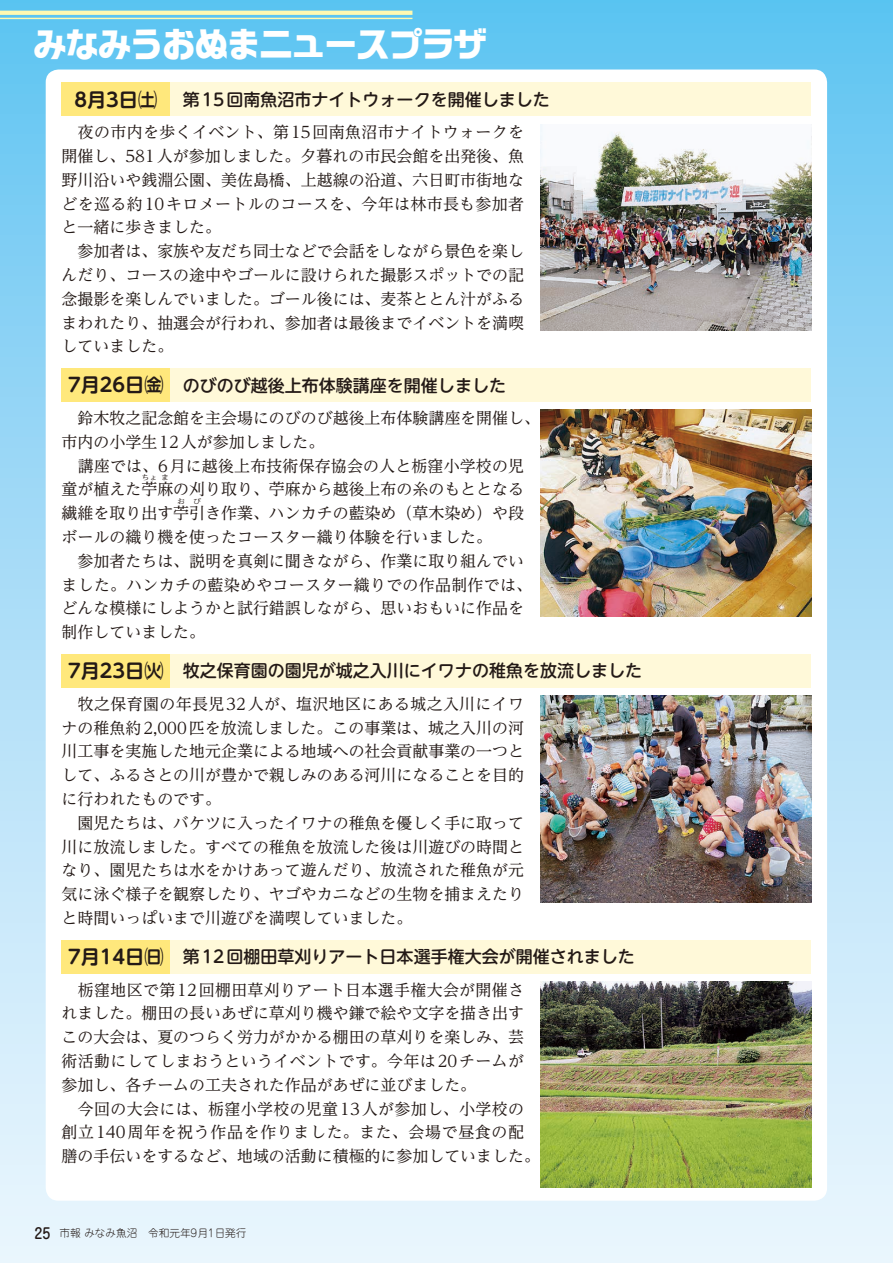
<style>
.page{position:relative;width:893px;height:1263px;background:#fff}
.page>*{position:absolute;margin:0;border:0;box-sizing:border-box;transform-origin:0 0}
.t1{font:34.05px "Rg PG San Srf Bd 83 pv RKSJ H";letter-spacing:-.05em;color:#fff}
.t2{font:700 19.2px "UD Shin M Go Pro De";color:#231916}
.t3{font:500 16.95px "UD Shin M Go Pro";color:#231916}
.t4{font:15.9px/23.9px "UD Reimin Pro";color:#231916}
.t5{font:300 10.65px "Jun 101 Pro";color:#231916}
.t6{font:7.2px "UD Reimin Pro";color:#231916;scale:1.11 1}
.s1{font-family:"UD Shin M Go Pro De";font-weight:700;font-size:19.2px}
.s2{font-family:"Jun 34 Pro";font-weight:500;font-size:14.85px}
</style>
<div class="page">
<div style="left:0;top:0;width:893px;height:1263px;background:linear-gradient(to bottom,#64c5f2,#f0f7fe)"></div>
<div style="left:46px;top:70px;width:781px;height:1131px;background:#fff;border-radius:13px"></div>
<svg style="left:0;top:11px;width:412px;height:4px;background:#faf7b2"></svg>
<hr style="left:0;top:18px;width:412px;height:1px;background:#fff9b1">
<div style="left:91px;top:83px;width:720px;height:33px;background:#fff9d9"></div>
<div style="left:62px;top:83px;width:108px;height:33px;background:#ffe87c"></div>
<div style="left:91px;top:368px;width:720px;height:34px;background:#fff9d9"></div>
<div style="left:62px;top:368px;width:108px;height:34px;background:#ffe87c"></div>
<div style="left:91px;top:654px;width:720px;height:33px;background:#fff9d9"></div>
<div style="left:62px;top:654px;width:108px;height:33px;background:#ffe87c"></div>
<div style="left:91px;top:940px;width:720px;height:33px;background:#fff9d9"></div>
<div style="left:62px;top:940px;width:108px;height:33px;background:#ffe87c"></div>
<img style="left:540px;top:124px;width:271px;height:207px">
<img style="left:540px;top:410px;width:271px;height:206px">
<img style="left:540px;top:981px;width:271px;height:207px">
<img style="left:540px;top:696px;width:271px;height:206px">
<h1 class="t1" style="left:33px;top:27px;width:456px">みなみうおぬまニュースプラザ</h1>
<p class="t2" style="left:75px;top:84px;width:84px">8月3日㈯</p>
<p class="t3" style="left:183px;top:86px;width:368px">第15回南魚沼市ナイトウォークを開催しました</p>
<p class="t4" style="left:62px;top:120px;width:464px">　夜の市内を歩くイベント、第15回南魚沼市ナイトウォークを開催し、581人が参加しました。夕暮れの市民会館を出発後、魚野川沿いや銭淵公園、美佐島橋、上越線の沿道、六日町市街地などを巡る約10キロメートルのコースを、今年は林市長も参加者と一緒に歩きました。<br>　参加者は、家族や友だち同士などで会話をしながら景色を楽しんだり、コースの途中やゴールに設けられた撮影スポットでの記念撮影を楽しんでいました。ゴール後には、麦茶ととん汁がふるまわれたり、抽選会が行われ、参加者は最後までイベントを満喫していました。</p>
<p class="t3" style="left:68px;top:371px;width:439px"><span class="s1">7月26日㈮</span> のびのび越後上布体験講座を開催しました</p>
<p class="t4" style="left:62px;top:406px;width:480px">　鈴木牧之記念館を主会場にのびのび越後上布体験講座を開催し、市内の小学生12人が参加しました。<br>　講座では、6月に越後上布技術保存協会の人と栃窪小学校の児童が植えた苧麻の刈り取り、苧麻から越後上布の糸のもととなる</p>
<p class="t6" style="left:141px;top:472px;width:16px">ちょ</p>
<p class="t6" style="left:161px;top:472px;width:9px">ま</p>
<p class="t4" style="left:62px;top:501px;width:464px">繊維を取り出す苧引き作業、ハンカチの藍染め（草木染め）や段</p>
<p class="t6" style="left:177px;top:496px;width:9px">お</p>
<p class="t6" style="left:193px;top:496px;width:9px">び</p>
<p class="t4" style="left:62px;top:525px;width:472px">ボールの織り機を使ったコースター織り体験を行いました。<br>　参加者たちは、説明を真剣に聞きながら、作業に取り組んでいました。ハンカチの藍染めやコースター織りでの作品制作では、どんな模様にしようかと試行錯誤しながら、思いおもいに作品を制作していました。</p>
<p class="t3" style="left:68px;top:657px;width:575px"><span class="s1">7月23日㈫</span> 牧之保育園の園児が城之入川にイワナの稚魚を放流しました</p>
<p class="t4" style="left:62px;top:691px;width:464px">　牧之保育園の年長児32人が、塩沢地区にある城之入川にイワナの稚魚約2,000匹を放流しました。この事業は、城之入川の河川工事を実施した地元企業による地域への社会貢献事業の一つとして、ふるさとの川が豊かで親しみのある河川になることを目的に行われたものです。<br>　園児たちは、バケツに入ったイワナの稚魚を優しく手に取って川に放流しました。すべての稚魚を放流した後は川遊びの時間となり、園児たちは水をかけあって遊んだり、放流された稚魚が元気に泳ぐ様子を観察したり、ヤゴやカニなどの生物を捕まえたりと時間いっぱいまで川遊びを満喫していました。</p>
<p class="t3" style="left:68px;top:943px;width:568px"><span class="s1">7月14日㈰</span> 第12回棚田草刈りアート日本選手権大会が開催されました</p>
<p class="t4" style="left:62px;top:977px;width:480px">　栃窪地区で第12回棚田草刈りアート日本選手権大会が開催されました。棚田の長いあぜに草刈り機や鎌で絵や文字を描き出すこの大会は、夏のつらく労力がかかる棚田の草刈りを楽しみ、芸術活動にしてしまおうというイベントです。今年は20チームが参加し、各チームの工夫された作品があぜに並びました。<br>　今回の大会には、栃窪小学校の児童13人が参加し、小学校の創立140周年を祝う作品を作りました。また、会場で昼食の配膳の手伝いをするなど、地域の活動に積極的に参加していました。</p>
<p class="t5" style="left:35px;top:1225px;width:213px"><span class="s2">25</span> 市報 みなみ魚沼　令和元年9月1日発行</p>
</div>
